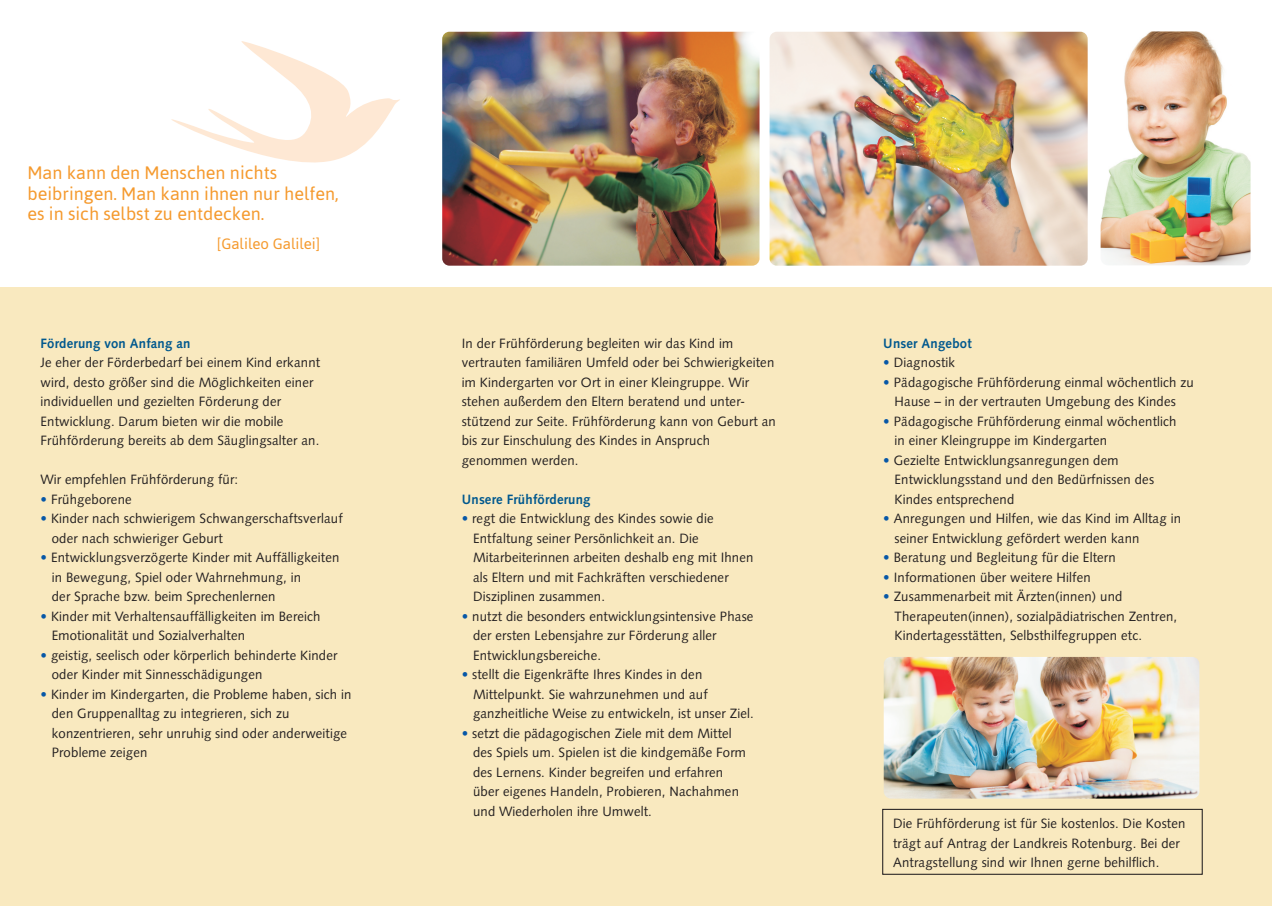
<style>
.page{position:relative;width:1272px;height:906px;background:#fff}
.page>*{position:absolute;margin:0;border:0;box-sizing:border-box;transform-origin:0 0}
.t1{font:18px/20.7px "Asap";color:#f59a2e}
.t2{font:15px "Asap";color:#f59a2e}
.t3{font:13.5px/19.5px "Syntax";color:#231f20}
.t4{font:700 13.5px "Syntax";color:#00588e}
.s1{color:#0757a7}
</style>
<div class="page">
<div style="left:0;top:287px;width:1271px;height:619px;background:#f9e9bf"></div>
<svg style="left:171px;top:41px;width:229px;height:122px"></svg>
<div style="left:882px;top:809px;width:320px;height:65px;border:1px solid #231f20"></div>
<img style="left:442px;top:32px;width:317px;height:234px;border-radius:7px">
<img style="left:769px;top:32px;width:318px;height:234px;border-radius:7px">
<img style="left:1100px;top:31px;width:150px;height:234px;border-radius:8px">
<img style="left:883px;top:657px;width:316px;height:141px;border-radius:7px">
<h1 class="t1" style="left:27px;top:162px;width:313px">Man kann den Menschen nichts beibringen. Man kann ihnen nur helfen, es in sich selbst zu entdecken.</h1>
<p class="t2" style="left:217px;top:235px;width:105px">[Galileo Galilei]</p>
<p class="t4" style="left:41px;top:337px;width:152px">Förderung von Anfang an</p>
<p class="t3" style="left:41px;top:354px;width:281px">Je eher der Förderbedarf bei einem Kind erkannt wird, desto größer sind die Möglichkeiten einer individuellen und gezielten Förderung der Entwicklung. Darum bieten wir die mobile Frühförderung bereits ab dem Säuglingsalter an.</p>
<p class="t3" style="left:41px;top:471px;width:199px">Wir empfehlen Frühförderung für:</p>
<p class="t3" style="left:41px;top:491px;width:93px"><span class="s1">•</span> Frühgeborene</p>
<p class="t3" style="left:52px;top:510px;width:293px;text-indent:-11px"><span class="s1">•</span> Kinder nach schwierigem Schwangerschaftsverlauf oder nach schwieriger Geburt</p>
<p class="t3" style="left:52px;top:549px;width:289px;text-indent:-11px"><span class="s1">•</span> Entwicklungsverzögerte Kinder mit Auffälligkeiten in Bewegung, Spiel oder Wahrnehmung, in<br>der Sprache bzw. beim Sprechenlernen</p>
<p class="t3" style="left:52px;top:608px;width:270px;text-indent:-11px"><span class="s1">•</span> Kinder mit Verhaltensauffälligkeiten im Bereich<br>Emotionalität und Sozialverhalten</p>
<p class="t3" style="left:52px;top:647px;width:287px;text-indent:-11px"><span class="s1">•</span> geistig, seelisch oder körperlich behinderte Kinder oder Kinder mit Sinnesschädigungen</p>
<p class="t3" style="left:52px;top:686px;width:301px;text-indent:-11px"><span class="s1">•</span> Kinder im Kindergarten, die Probleme haben, sich in den Gruppenalltag zu integrieren, sich zu konzentrieren, sehr unruhig sind oder anderweitige Probleme zeigen</p>
<p class="t3" style="left:461px;top:334px;width:316px">In der Frühförderung begleiten wir das Kind im vertrauten familiären Umfeld oder bei Schwierigkeiten im Kindergarten vor Ort in einer Kleingruppe. Wir stehen außerdem den Eltern beratend und unter&shy;stützend zur Seite. Frühförderung kann von Geburt an bis zur Einschulung des Kindes in Anspruch genommen werden.</p>
<p class="t4" style="left:462px;top:493px;width:131px">Unsere Frühförderung</p>
<p class="t3" style="left:473px;top:510px;width:282px;text-indent:-11px"><span class="s1">•</span> regt die Entwicklung des Kindes sowie die Entfaltung seiner Persönlichkeit an. Die Mitarbeiterinnen arbeiten deshalb eng mit Ihnen als Eltern und mit Fachkräften verschiedener Disziplinen zusammen.</p>
<p class="t3" style="left:473px;top:607px;width:282px;text-indent:-11px"><span class="s1">•</span> nutzt die besonders entwicklungsintensive Phase der ersten Lebensjahre zur Förderung aller<br>Entwicklungsbereiche.</p>
<p class="t3" style="left:473px;top:666px;width:282px;text-indent:-11px"><span class="s1">•</span> stellt die Eigenkräfte Ihres Kindes in den<br>Mittelpunkt. Sie wahrzunehmen und auf ganzheitliche Weise zu entwickeln, ist unser Ziel.</p>
<p class="t3" style="left:473px;top:724px;width:275px;text-indent:-11px"><span class="s1">•</span> setzt die pädagogischen Ziele mit dem Mittel des Spiels um. Spielen ist die kindgemäße Form des Lernens. Kinder begreifen und erfahren über eigenes Handeln, Probieren, Nachahmen und Wiederholen ihre Umwelt.</p>
<p class="t4" style="left:883px;top:338px;width:90px">Unser Angebot</p>
<p class="t3" style="left:883px;top:354px;width:74px"><span class="s1">•</span> Diagnostik</p>
<p class="t3" style="left:883px;top:374px;width:312px"><span class="s1">•</span> Pädagogische Frühförderung einmal wöchentlich zu</p>
<p class="t3" style="left:883px;top:413px;width:295px"><span class="s1">•</span> Pädagogische Frühförderung einmal wöchentlich</p>
<p class="t3" style="left:883px;top:452px;width:237px"><span class="s1">•</span> Gezielte Entwicklungsanregungen dem</p>
<p class="t3" style="left:894px;top:393px;width:283px">Hause – in der vertrauten Umgebung des Kindes</p>
<p class="t3" style="left:894px;top:432px;width:214px">in einer Kleingruppe im Kindergarten</p>
<p class="t3" style="left:894px;top:471px;width:261px">Entwicklungsstand und den Bedürfnissen des<br>Kindes entsprechend</p>
<p class="t3" style="left:894px;top:530px;width:247px">seiner Entwicklung gefördert werden kann</p>
<p class="t3" style="left:883px;top:510px;width:299px"><span class="s1">•</span> Anregungen und Hilfen, wie das Kind im Alltag in</p>
<p class="t3" style="left:883px;top:549px;width:234px"><span class="s1">•</span> Beratung und Begleitung für die Eltern</p>
<p class="t3" style="left:883px;top:569px;width:209px"><span class="s1">•</span> Informationen über weitere Hilfen</p>
<p class="t3" style="left:883px;top:588px;width:241px"><span class="s1">•</span> Zusammenarbeit mit Ärzten(innen) und</p>
<p class="t3" style="left:894px;top:608px;width:284px">Therapeuten(innen), sozialpädiatrischen Zentren,<br>Kindertagesstätten, Selbsthilfegruppen etc.</p>
<p class="t3" style="left:893px;top:815px;width:294px">Die Frühförderung ist für Sie kostenlos. Die Kosten trägt auf Antrag der Landkreis Rotenburg. Bei der<br>Antragstellung sind wir Ihnen gerne behilflich.</p>
</div>
